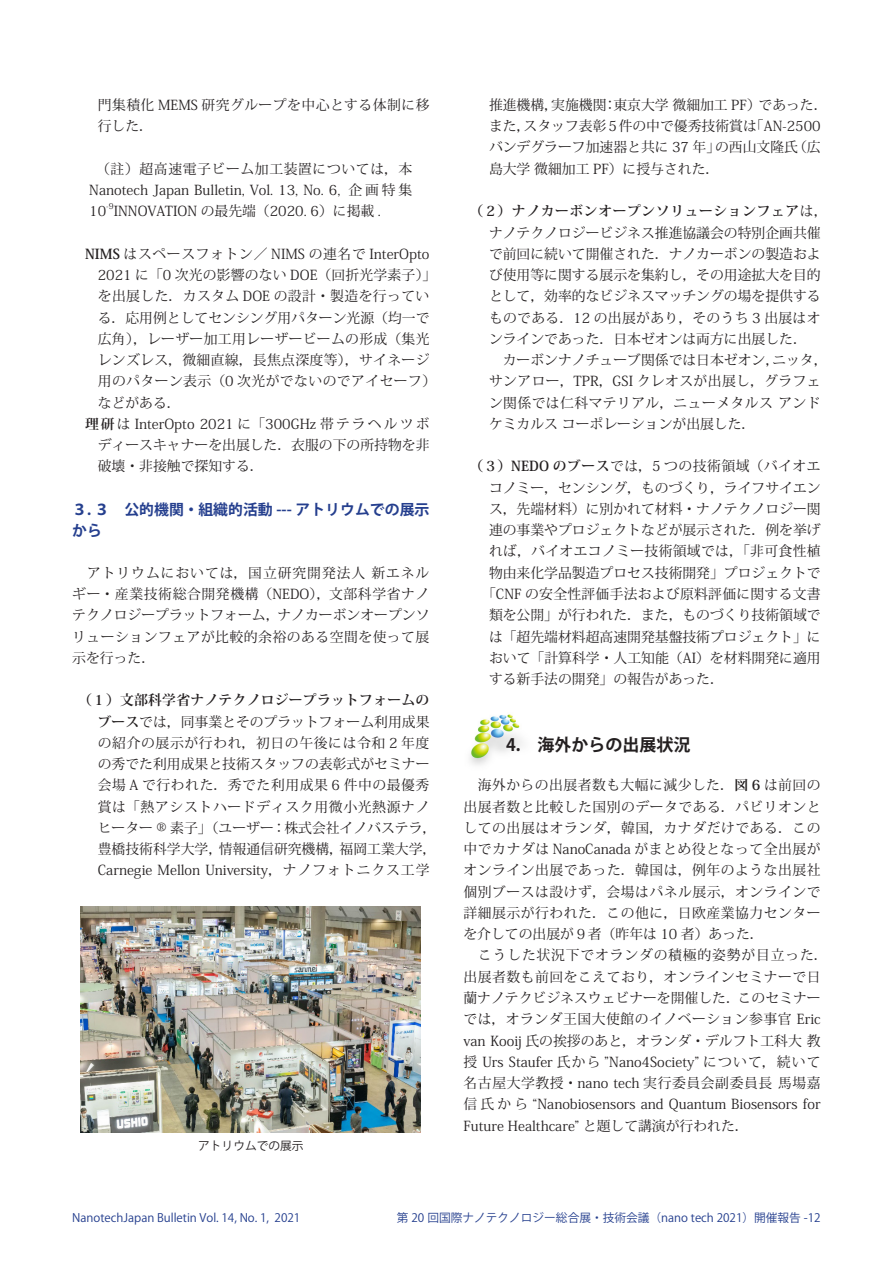
<style>
.page{position:relative;width:893px;height:1263px;background:#fff}
.page>*{position:absolute;margin:0;border:0;box-sizing:border-box;transform-origin:0 0}
.t1{font:700 16.95px "Koz Go Pro";color:#231f20}
.t2{font:700 14.85px/21.3px "Koz Go Pro";color:#253f8e}
.t3{font:13.8px/21.3px "Koz Min Pro";color:#231f20}
.t4{font:13.8px/21.3px "Koz Min Pro";letter-spacing:.035em;color:#231f20}
.t5{font:13.8px "Koz Min Pro";letter-spacing:.025em;color:#231f20}
.t6{font:13.8px "Koz Min Pro";letter-spacing:.03em;color:#231f20}
.t7{font:13.8px "Koz Min Pro";letter-spacing:.02em;color:#231f20}
.t8{font:11.7px "Koz Go Pro";color:#253f8e}
.t9{font:11.7px "Koz Go Pro";color:#231f20}
.t10{font:8.1px "Koz Min Pro";color:#231f20}
.s1{font-weight:700}
</style>
<div class="page">
<img style="left:470px;top:714px;width:53px;height:51px">
<img style="left:81px;top:906px;width:340px;height:226px">
<p class="t4" style="left:98px;top:94px;width:333px">門集積化 MEMS 研究グループを中心とする体制に移行した．</p>
<p class="t3" style="left:89px;top:158px;width:325px;text-align:justify">　（註）超高速電子ビーム加工装置については，本Nanotech Japan Bulletin, Vol. 13, No. 6, 企画特集10</p>
<p class="t10" style="left:106px;top:201px;width:9px">-9</p>
<p class="t3" style="left:114px;top:200px;width:269px">INNOVATION の最先端（2020. 6）に掲載 .</p>
<p class="t5" style="left:85px;top:244px;width:346px"><span class="s1">NIMS</span> はスペースフォトン／ NIMS の連名で InterOpto</p>
<p class="t3" style="left:98px;top:264px;width:340px">2021 に「0 次光の影響のない DOE（回折光学素子）」</p>
<p class="t6" style="left:98px;top:286px;width:333px">を出展した．カスタム DOE の設計・製造を行ってい</p>
<p class="t3" style="left:98px;top:306px;width:333px">る．応用例としてセンシング用パターン光源（均一で</p>
<p class="t5" style="left:98px;top:329px;width:333px">広角），レーザー加工用レーザービームの形成（集光</p>
<p class="t5" style="left:98px;top:350px;width:333px">レンズレス，微細直線，長焦点深度等），サイネージ</p>
<p class="t6" style="left:98px;top:371px;width:340px">用のパターン表示（0 次光がでないのでアイセーフ）</p>
<p class="t3" style="left:98px;top:391px;width:84px">などがある．</p>
<p class="t3" style="left:85px;top:413px;width:346px"><span class="s1">理研</span>は InterOpto 2021 に「300GHz 帯テラヘルツボ</p>
<p class="t3" style="left:98px;top:434px;width:333px">ディースキャナーを出展した．衣服の下の所持物を非</p>
<p class="t3" style="left:98px;top:455px;width:167px">破壊・非接触で探知する．</p>
<p class="t2" style="left:72px;top:500px;width:359px">３．３　公的機関・組織的活動 --- アトリウムでの展示から</p>
<p class="t3" style="left:72px;top:561px;width:359px;text-align:justify">　アトリウムにおいては，国立研究開発法人 新エネルギー・産業技術総合開発機構（NEDO），文部科学省ナノテクノロジープラットフォーム，ナノカーボンオープンソリューションフェアが比較的余裕のある空間を使って展示を行った．</p>
<p class="t3" style="left:98px;top:689px;width:340px;text-indent:-20px"><span class="s1">（１）文部科学省ナノテクノロジープラットフォームのブース</span>では，同事業とそのプラットフォーム利用成果の紹介の展示が行われ，初日の午後には令和 2 年度の秀でた利用成果と技術スタッフの表彰式がセミナー会場 A で行われた．秀でた利用成果 6 件中の最優秀賞は「熱アシストハードディスク用微小光熱源ナノヒーター ® 素子」（ユーザー：株式会社イノバステラ，豊橋技術科学大学，情報通信研究機構，福岡工業大学，<br>Carnegie Mellon University，ナノフォトニクス工学</p>
<p class="t9" style="left:198px;top:1138px;width:107px">アトリウムでの展示</p>
<p class="t3" style="left:489px;top:94px;width:340px">推進機構，実施機関：東京大学 微細加工 PF）であった．また，スタッフ表彰5件の中で優秀技術賞は「AN-2500バンデグラーフ加速器と共に 37 年」の西山文隆氏（広島大学 微細加工 PF）に授与された．</p>
<p class="t3" style="left:489px;top:200px;width:340px;text-indent:-20px"><span class="s1">（２）ナノカーボンオープンソリューションフェア</span>は，ナノテクノロジービジネス推進協議会の特別企画共催で前回に続いて開催された．ナノカーボンの製造および使用等に関する展示を集約し，その用途拡大を目的として，効率的なビジネスマッチングの場を提供するものである．12 の出展があり，そのうち 3 出展はオンラインであった．日本ゼオンは両方に出展した．　　カーボンナノチューブ関係では日本ゼオン，ニッタ，サンアロー，TPR，GSI クレオスが出展し，グラフェン関係では仁科マテリアル，ニューメタルス アンドケミカルス コーポレーションが出展した．</p>
<p class="t4" style="left:469px;top:455px;width:353px"><span class="s1">（３）NEDO のブース</span>では，5 つの技術領域（バイオエ</p>
<p class="t3" style="left:489px;top:476px;width:333px">コノミー，センシング，ものづくり，ライフサイエン</p>
<p class="t3" style="left:489px;top:498px;width:333px">ス，先端材料）に別かれて材料・ナノテクノロジー関</p>
<p class="t3" style="left:489px;top:519px;width:333px">連の事業やプロジェクトなどが展示された．例を挙げ</p>
<p class="t5" style="left:489px;top:542px;width:333px">れば，バイオエコノミー技術領域では，「非可食性植</p>
<p class="t3" style="left:489px;top:561px;width:333px">物由来化学品製造プロセス技術開発」プロジェクトで</p>
<p class="t7" style="left:482px;top:584px;width:340px">「CNF の安全性評価手法および原料評価に関する文書</p>
<p class="t3" style="left:489px;top:604px;width:333px">類を公開」が行われた．また，ものづくり技術領域で</p>
<p class="t3" style="left:489px;top:625px;width:333px">は「超先端材料超高速開発基盤技術プロジェクト」に</p>
<p class="t3" style="left:489px;top:647px;width:333px">おいて「計算科学・人工知能（AI）を材料開発に適用</p>
<p class="t3" style="left:489px;top:668px;width:236px">する新手法の開発」の報告があった．</p>
<p class="t1" style="left:506px;top:733px;width:186px">4.　海外からの出展状況</p>
<p class="t4" style="left:463px;top:774px;width:366px">　海外からの出展者数も大幅に減少した．<span class="s1">図 6</span> は前回の出展者数と比較した国別のデータである．パビリオンとしての出展はオランダ，韓国，カナダだけである．この中でカナダは NanoCanada がまとめ役となって全出展がオンライン出展であった．韓国は，例年のような出展社個別ブースは設けず，会場はパネル展示，オンラインで詳細展示が行われた．この他に，日欧産業協力センターを介しての出展が９者（昨年は 10 者）あった．<br>　こうした状況下でオランダの積極的姿勢が目立った．出展者数も前回をこえており，オンラインセミナーで日蘭ナノテクビジネスウェビナーを開催した．このセミナーでは，オランダ王国大使館のイノベーション参事官 Eric van Kooij 氏の挨拶のあと，オランダ・デルフト工科大 教授 Urs Staufer 氏から ”Nano4Society” について，続いて名古屋大学教授・nano tech 実行委員会副委員長 馬場嘉信氏から “Nanobiosensors and Quantum Biosensors for<br>Future Healthcare” と題して講演が行われた．</p>
<p class="t8" style="left:72px;top:1210px;width:230px">NanotechJapan Bulletin Vol. 14, No. 1, 2021</p>
<p class="t8" style="left:397px;top:1210px;width:425px">第 20 回国際ナノテクノロジー総合展・技術会議（nano tech 2021）開催報告 -12</p>
</div>
